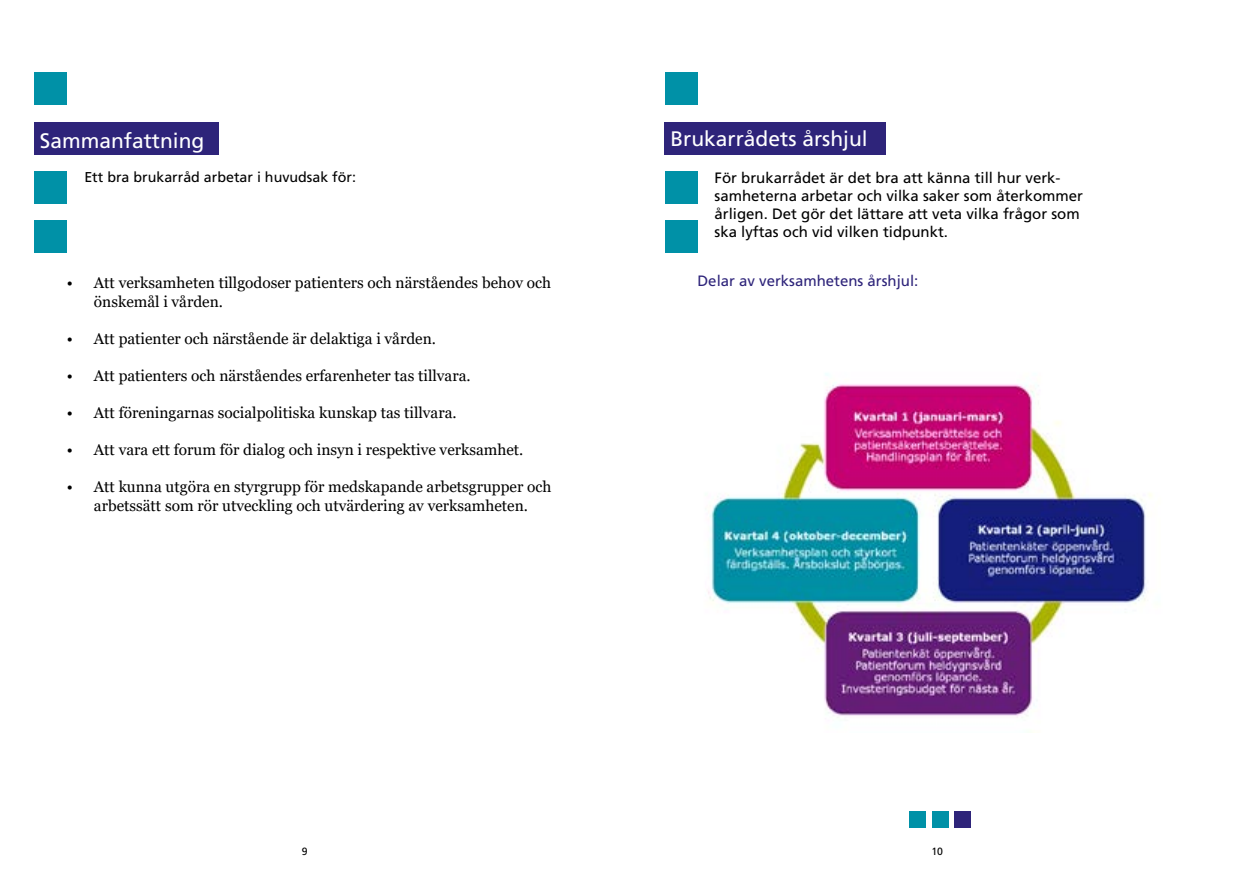
<style>
.page{position:relative;width:1259px;height:893px;background:#fff}
.page>*{position:absolute;margin:0;border:0;box-sizing:border-box;transform-origin:0 0}
.Frutiger_rubrik_vit{font:21px "Frutiger LT Std";color:#fff}
.Punktlista_10p_Georg{font:15.45px/18.6px "Georgia";color:#000}
.Frutiger_underrubrik{font:15px/18px "Frutiger LT Std";color:#000}
.Frutiger_underrubrik-2{font:15px "Frutiger LT Std";color:#2e247a}
.Frutiger_färgad_u-ru{font:14.25px "Frutiger LT Std";color:#000}
.t1{font:10.5px "Frutiger LT Std";color:#000}
</style>
<div class="page">
<div style="left:34px;top:72px;width:33px;height:33px;background:#0091a7"></div>
<div style="left:34px;top:122px;width:184px;height:33px;background:#2e247a"></div>
<div style="left:34px;top:171px;width:33px;height:33px;background:#0091a7"></div>
<div style="left:34px;top:220px;width:33px;height:33px;background:#0091a7"></div>
<div style="left:665px;top:72px;width:32px;height:33px;background:#0091a7"></div>
<div style="left:664px;top:122px;width:222px;height:33px;background:#2e247a"></div>
<div style="left:665px;top:171px;width:32px;height:33px;background:#0091a7"></div>
<div style="left:665px;top:220px;width:32px;height:33px;background:#0091a7"></div>
<div style="left:932px;top:812px;width:16px;height:16px;background:#0091a7"></div>
<div style="left:909px;top:812px;width:16px;height:16px;background:#0091a7"></div>
<div style="left:954px;top:812px;width:17px;height:16px;background:#2e247a"></div>
<img style="left:708px;top:373px;width:444px;height:344px">
<h2 class="Frutiger_rubrik_vit" style="left:40px;top:128px;width:166px">Sammanfattning</h2>
<h3 class="Frutiger_färgad_u-ru" style="left:84px;top:169px;width:273px">Ett bra brukarråd arbetar i huvudsak för:</h3>
<p class="Punktlista_10p_Georg" style="left:94px;top:274px;width:459px;text-indent:-27px">• Att verksamheten tillgodoser patienters och närståendes behov och önskemål i vården.</p>
<p class="Punktlista_10p_Georg" style="left:67px;top:330px;width:370px">• Att patienter och närstående är delaktiga i vården.</p>
<p class="Punktlista_10p_Georg" style="left:67px;top:367px;width:405px">• Att patienters och närståendes erfarenheter tas tillvara.</p>
<p class="Punktlista_10p_Georg" style="left:67px;top:404px;width:391px">• Att föreningarnas socialpolitiska kunskap tas tillvara.</p>
<p class="Punktlista_10p_Georg" style="left:67px;top:441px;width:458px">• Att vara ett forum för dialog och insyn i respektive verksamhet.</p>
<p class="Punktlista_10p_Georg" style="left:67px;top:478px;width:486px;text-align:center">• Att kunna utgöra en styrgrupp för medskapande arbetsgrupper och arbetssätt som rör utveckling och utvärdering av verksamheten.</p>
<h2 class="Frutiger_rubrik_vit" style="left:670px;top:126px;width:199px">Brukarrådets årshjul</h2>
<p class="Frutiger_underrubrik" style="left:714px;top:168px;width:370px">För brukarrådet är det bra att känna till hur verk&shy;samheterna arbetar och vilka saker som återkommer årligen. Det gör det lättare att veta vilka frågor som ska lyftas och vid vilken tidpunkt.</p>
<p class="Frutiger_underrubrik-2" style="left:697px;top:272px;width:222px">Delar av verksamhetens årshjul:</p>
<p class="t1" style="left:302px;top:846px;width:7px">9</p>
<p class="t1" style="left:931px;top:846px;width:13px">10</p>
</div>
